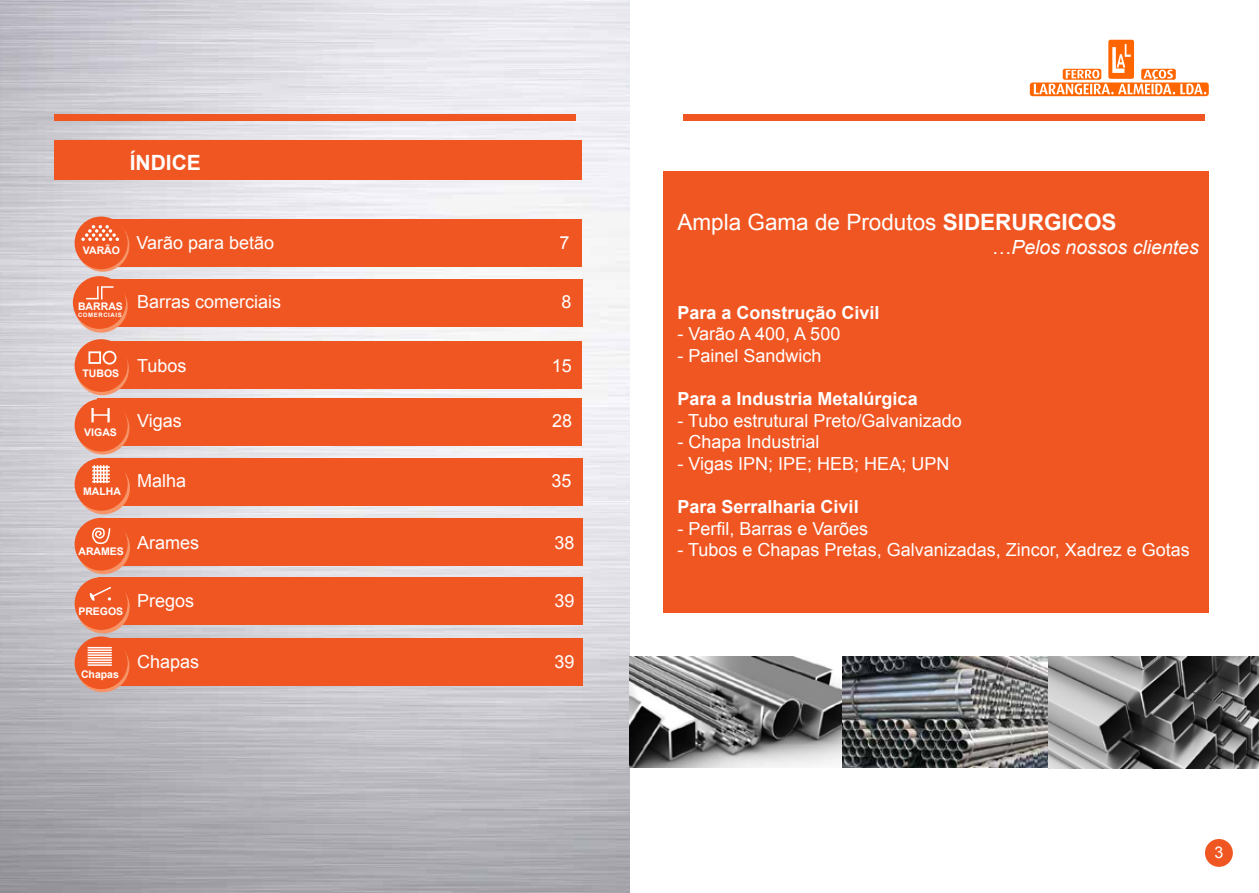
<style>
.page{position:relative;width:1259px;height:893px;background:#fff}
.page>*{position:absolute;margin:0;border:0;box-sizing:border-box;transform-origin:0 0}
.t1{font:22.5px "Arial";color:#fff}
.t2{font:700 21px "Arial";color:#fff}
.t3{font:italic 19.5px "Arial";color:#fff}
.t4{font:18px "Arial";color:#fff}
.t5{font:700 18px "Arial";color:#fff}
.t6{font:16.05px "Arial";color:#fff}
.t7{font:700 10.5px "Arial";color:#fff}
.t8{font:700 6px "Arial";letter-spacing:.1em;color:#fff}
.s1{font-weight:700}
.s2{font-style:normal}
</style>
<div class="page">
<div style="left:1205px;top:839px;width:27px;height:28px;background:#f05622;border-radius:50%"></div>
<svg style="left:1029px;top:39px;width:180px;height:58px"></svg>
<div style="left:683px;top:114px;width:522px;height:7px;background:#f05622"></div>
<img style="left:0;top:0;width:629px;height:893px">
<div style="left:54px;top:114px;width:521px;height:7px;background:#f05622"></div>
<div style="left:54px;top:140px;width:528px;height:40px;background:#f05622"></div>
<div style="left:663px;top:171px;width:545px;height:441px;background:#f05622"></div>
<img style="left:629px;top:657px;width:630px;height:111px">
<div style="left:98px;top:219px;width:484px;height:48px;background:#f05622"></div>
<div style="left:98px;top:279px;width:484px;height:47px;background:#f05622"></div>
<div style="left:98px;top:341px;width:484px;height:48px;background:#f05622"></div>
<div style="left:98px;top:398px;width:484px;height:48px;background:#f05622"></div>
<div style="left:98px;top:458px;width:484px;height:48px;background:#f05622"></div>
<div style="left:98px;top:518px;width:484px;height:48px;background:#f05622"></div>
<div style="left:98px;top:577px;width:484px;height:48px;background:#f05622"></div>
<div style="left:98px;top:638px;width:484px;height:48px;background:#f05622"></div>
<svg style="left:76px;top:639px;width:53px;height:53px"></svg>
<div style="left:75px;top:636px;width:53px;height:53px;background:#f05622;border-radius:50%"></div>
<div style="left:77px;top:581px;width:53px;height:52px;background:#f79467;border-radius:50%"></div>
<div style="left:77px;top:521px;width:53px;height:53px;background:#f79467;border-radius:50%"></div>
<div style="left:77px;top:462px;width:53px;height:52px;background:#f79467;border-radius:50%"></div>
<svg style="left:76px;top:402px;width:53px;height:53px"></svg>
<div style="left:76px;top:342px;width:53px;height:53px;background:#f79467;border-radius:50%"></div>
<svg style="left:75px;top:280px;width:53px;height:53px"></svg>
<div style="left:75px;top:339px;width:53px;height:53px;background:#f05622;border-radius:50%"></div>
<div style="left:88px;top:351px;width:13px;height:13px;border:2px solid #fff"></div>
<div style="left:103px;top:351px;width:13px;height:14px;border:2px solid #fff;border-radius:50%"></div>
<div style="left:75px;top:399px;width:53px;height:53px;background:#f05622;border-radius:50%"></div>
<hr style="left:91px;top:408px;width:3px;height:14px;background:#fff">
<svg style="left:93px;top:414px;width:14px;height:2px"></svg>
<hr style="left:107px;top:408px;width:3px;height:14px;background:#fff">
<div style="left:75px;top:458px;width:53px;height:53px;background:#f05622;border-radius:50%"></div>
<svg style="left:92px;top:465px;width:18px;height:18px"></svg>
<div style="left:75px;top:577px;width:53px;height:53px;background:#f05622;border-radius:50%"></div>
<svg style="left:89px;top:586px;width:22px;height:15px"></svg>
<div style="left:73px;top:276px;width:53px;height:53px;background:#f05622;border-radius:50%"></div>
<svg style="left:86px;top:286px;width:27px;height:14px"></svg>
<div style="left:75px;top:518px;width:53px;height:53px;background:#f05622;border-radius:50%"></div>
<svg style="left:92px;top:527px;width:19px;height:17px"></svg>
<svg style="left:76px;top:219px;width:53px;height:53px"></svg>
<div style="left:75px;top:217px;width:53px;height:52px;background:#f05622;border-radius:50%"></div>
<svg style="left:81px;top:225px;width:38px;height:16px"></svg>
<svg style="left:88px;top:647px;width:24px;height:16px"></svg>
<hr style="left:88px;top:649px;width:24px;height:2px;background:#fff">
<hr style="left:88px;top:659px;width:24px;height:2px;background:#fff">
<hr style="left:88px;top:654px;width:24px;height:2px;background:#fff">
<hr style="left:88px;top:664px;width:24px;height:2px;background:#fff">
<p class="t2" style="left:130px;top:149px;width:73px">ÍNDICE</p>
<p class="t7" style="left:83px;top:243px;width:39px">VARÃO</p>
<p class="t4" style="left:136px;top:231px;width:139px">Varão para betão</p>
<p class="t4" style="left:559px;top:231px;width:12px">7</p>
<p class="t7" style="left:78px;top:299px;width:46px">BARRAS</p>
<p class="t8" style="left:78px;top:311px;width:45px">COMERCIAIS</p>
<p class="t4" style="left:137px;top:290px;width:146px">Barras comerciais</p>
<p class="t4" style="left:561px;top:290px;width:12px">8</p>
<p class="t7" style="left:83px;top:366px;width:38px">TUBOS</p>
<p class="t7" style="left:84px;top:426px;width:34px">VIGAS</p>
<p class="t7" style="left:83px;top:485px;width:39px">MALHA</p>
<p class="t4" style="left:137px;top:354px;width:51px">Tubos</p>
<p class="t4" style="left:552px;top:354px;width:22px">15</p>
<p class="t4" style="left:137px;top:409px;width:46px">Vigas</p>
<p class="t4" style="left:552px;top:409px;width:22px">28</p>
<p class="t4" style="left:137px;top:469px;width:51px">Malha</p>
<p class="t4" style="left:551px;top:469px;width:22px">35</p>
<p class="t7" style="left:78px;top:545px;width:47px">ARAMES</p>
<p class="t4" style="left:137px;top:531px;width:64px">Arames</p>
<p class="t4" style="left:554px;top:531px;width:22px">38</p>
<p class="t7" style="left:78px;top:604px;width:46px">PREGOS</p>
<p class="t4" style="left:137px;top:589px;width:59px">Pregos</p>
<p class="t4" style="left:554px;top:589px;width:22px">39</p>
<p class="t7" style="left:81px;top:668px;width:39px">Chapas</p>
<p class="t4" style="left:137px;top:650px;width:64px">Chapas</p>
<p class="t4" style="left:554px;top:650px;width:22px">39</p>
<p class="t1" style="left:677px;top:208px;width:440px">Ampla Gama de Produtos <span class="s1">SIDERURGICOS</span></p>
<p class="t3" style="left:992px;top:234px;width:208px"><span class="s2">…</span>Pelos nossos clientes</p>
<p class="t5" style="left:677px;top:300px;width:204px">Para a Construção Civil</p>
<p class="t4" style="left:677px;top:322px;width:164px">- Varão A 400, A 500</p>
<p class="t4" style="left:677px;top:344px;width:146px">- Painel Sandwich</p>
<p class="t5" style="left:677px;top:387px;width:242px">Para a Industria Metalúrgica</p>
<p class="t4" style="left:677px;top:408px;width:286px">- Tubo estrutural Preto/Galvanizado</p>
<p class="t4" style="left:677px;top:430px;width:144px">- Chapa Industrial</p>
<p class="t4" style="left:677px;top:452px;width:273px">- Vigas IPN; IPE; HEB; HEA; UPN</p>
<p class="t5" style="left:677px;top:495px;width:183px">Para Serralharia Civil</p>
<p class="t4" style="left:677px;top:516px;width:192px">- Perfil, Barras e Varões</p>
<p class="t4" style="left:677px;top:538px;width:514px">- Tubos e Chapas Pretas, Galvanizadas, Zincor, Xadrez e Gotas</p>
<p class="t6" style="left:1214px;top:842px;width:10px">3</p>
</div>
